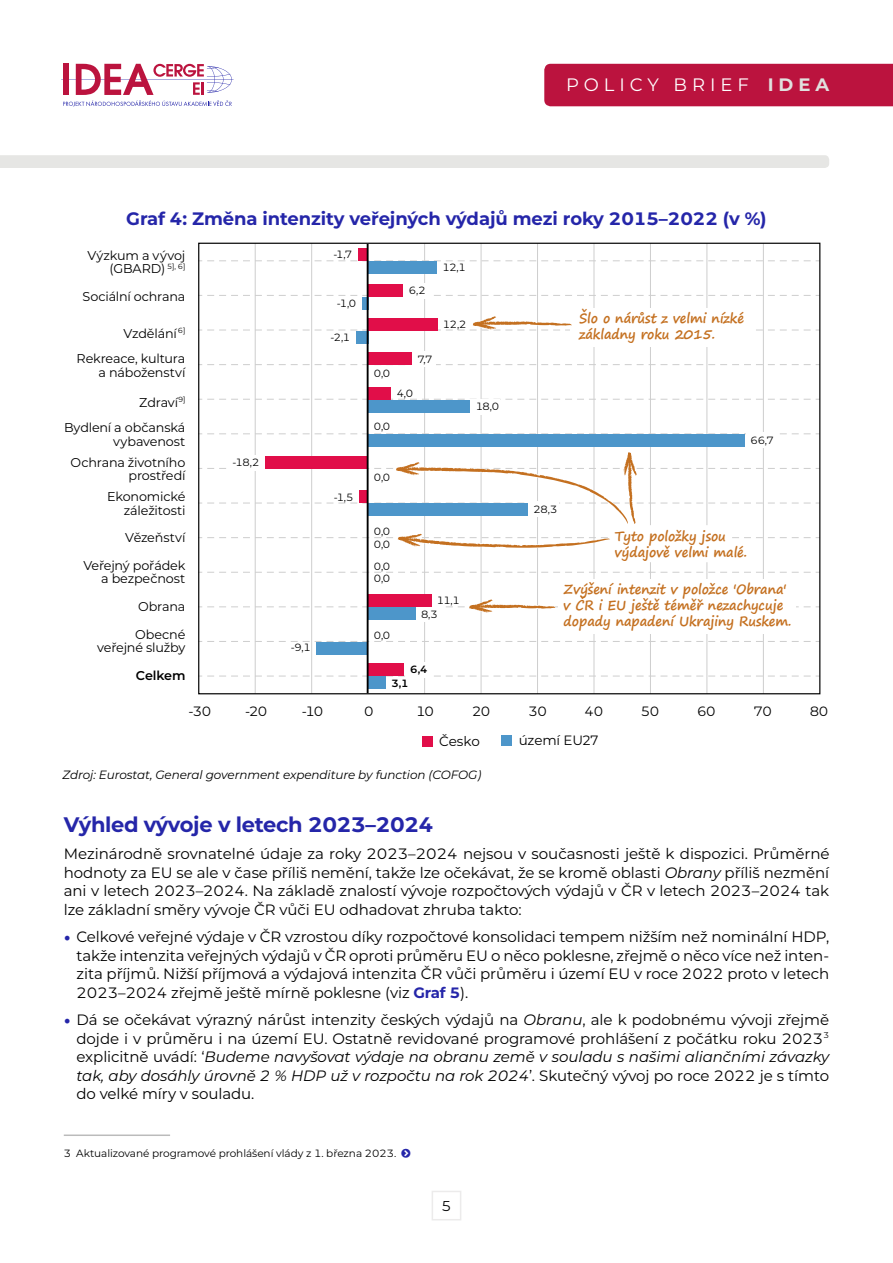
<style>
.page{position:relative;width:893px;height:1263px;background:#fff}
.page>*{position:absolute;margin:0;border:0;box-sizing:border-box;transform-origin:0 0}
.Body_Head{font:700 21px "Montserrat";letter-spacing:-.02em;color:#2526a9}
.Graph_Head{font:700 18px "Montserrat";letter-spacing:-.005em;color:#2526a9}
.t1{font:18px "Montserrat";letter-spacing:.275em;color:#fff}
.Body_Text{font:15px/18.6px "Montserrat";letter-spacing:-.005em;color:#000;text-align:justify}
.t2{font:14.25px "Montserrat";color:#000}
.t3{font:700 13.5px/15.8px "Segoe Print";letter-spacing:-.005em;color:#c47020;scale:.95 1}
.t4{font:13.5px "Montserrat";letter-spacing:-.01em;color:#000}
.t5{font:12.75px/13.5px "Montserrat";letter-spacing:-.015em;color:#000;text-align:right}
.t6{font:600 12.75px "Montserrat";letter-spacing:-.01em;color:#000}
.t7{font:italic 12px "Montserrat";letter-spacing:-.01em;color:#000}
.Footnote{font:10.5px "Montserrat";letter-spacing:-.005em;color:#000}
.t8{font:600 10.5px "Montserrat";color:#000}
.s1{font-weight:700;color:#e0e0de}
.s2{font-style:italic}
.s3{font-family:"Minion Pro";font-size:18px;color:#2526a9}
.s4{font-weight:700;color:#2526a9}
</style>
<div class="page">
<div style="left:544px;top:64px;width:349px;height:42px;background:#bb133e"></div>
<div style="left:432px;top:1191px;width:29px;height:29px;border:2px solid #ecebeb"></div>
<svg style="left:61px;top:64px;width:173px;height:42px"></svg>
<div style="left:0;top:155px;width:829px;height:13px;background:#e6e6e4"></div>
<svg style="left:208px;top:260px;width:610px;height:1px"></svg>
<svg style="left:208px;top:295px;width:610px;height:1px"></svg>
<svg style="left:208px;top:364px;width:610px;height:1px"></svg>
<svg style="left:208px;top:399px;width:610px;height:1px"></svg>
<svg style="left:208px;top:433px;width:610px;height:1px"></svg>
<svg style="left:208px;top:572px;width:610px;height:1px"></svg>
<svg style="left:208px;top:641px;width:610px;height:1px"></svg>
<svg style="left:208px;top:676px;width:610px;height:1px"></svg>
<div style="left:422px;top:736px;width:11px;height:10px;background:#e10e49"></div>
<div style="left:502px;top:735px;width:10px;height:11px;background:#4d96ca"></div>
<hr style="left:650px;top:244px;width:1px;height:449px;background:#cecece">
<hr style="left:594px;top:244px;width:1px;height:449px;background:#cecece">
<hr style="left:537px;top:244px;width:1px;height:449px;background:#cecece">
<hr style="left:763px;top:244px;width:1px;height:449px;background:#cecece">
<hr style="left:707px;top:244px;width:1px;height:449px;background:#cecece">
<hr style="left:481px;top:244px;width:1px;height:449px;background:#cecece">
<hr style="left:424px;top:244px;width:1px;height:449px;background:#cecece">
<hr style="left:311px;top:244px;width:1px;height:449px;background:#cecece">
<hr style="left:255px;top:244px;width:1px;height:449px;background:#cecece">
<div style="left:416px;top:606px;width:25px;height:16px;background:#fff"></div>
<div style="left:408px;top:662px;width:23px;height:15px;background:#fff"></div>
<div style="left:747px;top:432px;width:28px;height:15px;background:#fff"></div>
<div style="left:468px;top:399px;width:32px;height:15px;background:#fff"></div>
<div style="left:410px;top:351px;width:26px;height:16px;background:#fff"></div>
<div style="left:399px;top:283px;width:32px;height:16px;background:#fff"></div>
<div style="left:368px;top:261px;width:68px;height:13px;background:#4d96ca"></div>
<svg style="left:362px;top:297px;width:5px;height:12px"></svg>
<div style="left:356px;top:331px;width:12px;height:13px;background:#4d96ca"></div>
<div style="left:368px;top:400px;width:102px;height:12px;background:#4d96ca"></div>
<div style="left:368px;top:434px;width:376px;height:13px;background:#4d96ca"></div>
<div style="left:368px;top:607px;width:47px;height:13px;background:#4d96ca"></div>
<div style="left:316px;top:642px;width:52px;height:12px;background:#4d96ca"></div>
<div style="left:368px;top:676px;width:18px;height:13px;background:#4d96ca"></div>
<div style="left:358px;top:248px;width:10px;height:13px;background:#e10e49"></div>
<div style="left:368px;top:284px;width:35px;height:13px;background:#e10e49"></div>
<div style="left:368px;top:353px;width:44px;height:12px;background:#e10e49"></div>
<div style="left:368px;top:387px;width:22px;height:13px;background:#e10e49"></div>
<div style="left:368px;top:594px;width:63px;height:13px;background:#e10e49"></div>
<div style="left:368px;top:663px;width:36px;height:13px;background:#e10e49"></div>
<hr style="left:367px;top:244px;width:2px;height:449px;background:#000">
<div style="left:558px;top:579px;width:238px;height:55px;background:#fff"></div>
<div style="left:570px;top:308px;width:183px;height:39px;background:#fff"></div>
<svg style="left:208px;top:599px;width:611px;height:14px"></svg>
<svg style="left:208px;top:315px;width:611px;height:16px"></svg>
<svg style="left:208px;top:452px;width:611px;height:110px"></svg>
<hr style="left:64px;top:1134px;width:106px;height:2px;background:#bbb">
<p class="t1" style="left:566px;top:73px;width:265px">POLICY BRIEF <span class="s1">IDEA</span></p>
<h1 class="Body_Head" style="left:83px;top:198px;width:728px">Graf 4: Změna intenzity veřejných výdajů mezi roky 2015–2022 (v %)</h1>
<p class="Graph_Head" style="left:126px;top:206px;width:642px">Graf 4: Změna intenzity veřejných výdajů mezi roky 2015–2022 (v %)</p>
<p class="t5" style="left:87px;top:248px;width:100px">Výzkum a vývoj (GBARD) <sup>5],</sup> <sup>6]</sup></p>
<p class="Footnote" style="left:333px;top:247px;width:20px">-1,7</p>
<p class="Footnote" style="left:442px;top:260px;width:25px">12,1</p>
<p class="t5" style="left:83px;top:289px;width:104px">Sociální ochrana</p>
<p class="t5" style="left:124px;top:326px;width:63px">Vzdělání <sup>6]</sup></p>
<p class="Footnote" style="left:337px;top:296px;width:21px">-1,0</p>
<p class="Footnote" style="left:330px;top:330px;width:21px">-2,1</p>
<p class="Footnote" style="left:409px;top:283px;width:18px">6,2</p>
<p class="Footnote" style="left:443px;top:317px;width:25px">12,2</p>
<p class="t3" style="left:579px;top:310px;width:175px">Šlo o nárůst z velmi nízké základny roku 2015.</p>
<p class="t5" style="left:77px;top:351px;width:110px">Rekreace, kultura a náboženství</p>
<p class="Footnote" style="left:374px;top:366px;width:18px">0,0</p>
<p class="Footnote" style="left:417px;top:352px;width:16px">7,7</p>
<p class="t5" style="left:139px;top:395px;width:48px">Zdraví<sup>9]</sup></p>
<p class="Footnote" style="left:397px;top:386px;width:18px">4,0</p>
<p class="Footnote" style="left:476px;top:399px;width:25px">18,0</p>
<p class="t5" style="left:64px;top:420px;width:123px">Bydlení a občanská vybavenost</p>
<p class="Footnote" style="left:374px;top:419px;width:18px">0,0</p>
<p class="Footnote" style="left:750px;top:433px;width:25px">66,7</p>
<p class="t5" style="left:71px;top:455px;width:116px">Ochrana životního prostředí</p>
<p class="Footnote" style="left:233px;top:455px;width:28px">-18,2</p>
<p class="Footnote" style="left:374px;top:470px;width:18px">0,0</p>
<p class="t5" style="left:107px;top:489px;width:80px">Ekonomické záležitosti</p>
<p class="Footnote" style="left:334px;top:490px;width:21px">-1,5</p>
<p class="Footnote" style="left:534px;top:502px;width:25px">28,3</p>
<p class="t5" style="left:125px;top:530px;width:62px">Vězeňství</p>
<p class="t5" style="left:83px;top:558px;width:104px">Veřejný pořádek a bezpečnost</p>
<p class="t5" style="left:138px;top:599px;width:49px">Obrana</p>
<p class="t5" style="left:97px;top:627px;width:90px">Obecné veřejné služby</p>
<p class="Footnote" style="left:291px;top:640px;width:21px">-9,1</p>
<p class="Footnote" style="left:374px;top:524px;width:18px">0,0</p>
<p class="Footnote" style="left:374px;top:537px;width:18px">0,0</p>
<p class="Footnote" style="left:374px;top:559px;width:18px">0,0</p>
<p class="Footnote" style="left:374px;top:571px;width:18px">0,0</p>
<p class="Footnote" style="left:374px;top:628px;width:18px">0,0</p>
<p class="Footnote" style="left:437px;top:593px;width:25px">11,1</p>
<p class="Footnote" style="left:421px;top:607px;width:18px">8,3</p>
<p class="t3" style="left:615px;top:528px;width:140px">Tyto položky jsou výdajově velmi malé.</p>
<p class="t3" style="left:564px;top:581px;width:241px">Zvýšení intenzit v položce 'Obrana' v ČR i EU ještě téměř nezachycuje dopady napadení Ukrajiny Ruskem.</p>
<p class="t6" style="left:136px;top:666px;width:51px">Celkem</p>
<p class="t8" style="left:410px;top:662px;width:19px">6,4</p>
<p class="t8" style="left:392px;top:676px;width:19px">3,1</p>
<p class="t4" style="left:188px;top:702px;width:24px">-30</p>
<p class="t4" style="left:245px;top:702px;width:24px">-20</p>
<p class="t4" style="left:302px;top:702px;width:23px">-10</p>
<p class="t4" style="left:364px;top:702px;width:11px">0</p>
<p class="t4" style="left:416px;top:702px;width:19px">10</p>
<p class="t4" style="left:472px;top:702px;width:20px">20</p>
<p class="t4" style="left:528px;top:702px;width:20px">30</p>
<p class="t4" style="left:585px;top:702px;width:20px">40</p>
<p class="t4" style="left:641px;top:702px;width:20px">50</p>
<p class="t4" style="left:697px;top:702px;width:20px">60</p>
<p class="t4" style="left:754px;top:702px;width:20px">70</p>
<p class="t4" style="left:810px;top:702px;width:20px">80</p>
<p class="t4" style="left:439px;top:732px;width:42px">Česko</p>
<p class="t4" style="left:519px;top:731px;width:81px">území EU27</p>
<p class="t7" style="left:62px;top:766px;width:420px">Zdroj: Eurostat, General government expenditure by function (COFOG)</p>
<p class="Body_Head" style="left:64px;top:809px;width:371px">Výhled vývoje v letech 2023–2024</p>
<p class="Body_Text" style="left:64px;top:844px;width:767px">Mezinárodně srovnatelné údaje za roky 2023–2024 nejsou v současnosti ještě k dispozici. Průměrné hodnoty za EU se ale v čase příliš nemění, takže lze očekávat, že se kromě oblasti <span class="s2">Obrany</span> příliš nezmění ani v letech 2023–2024. Na základě znalostí vývoje rozpočtových výdajů v ČR v letech 2023–2024 tak lze základní směry vývoje ČR vůči EU odhadovat zhruba takto:</p>
<p class="Body_Text" style="left:77px;top:927px;width:754px;text-indent:-13px"><span class="s3">•</span> Celkové veřejné výdaje v ČR vzrostou díky rozpočtové konsolidaci tempem nižším než nominální HDP, takže intenzita veřejných výdajů v ČR oproti průměru EU o něco poklesne, zřejmě o něco více než inten&shy;zita příjmů. Nižší příjmová a výdajová intenzita ČR vůči průměru i území EU v roce 2022 proto v letech 2023–2024 zřejmě ještě mírně poklesne (viz <span class="s4">Graf 5</span>).</p>
<p class="Body_Text" style="left:77px;top:1010px;width:754px;text-indent:-13px"><span class="s3">•</span> Dá se očekávat výrazný nárůst intenzity českých výdajů na <span class="s2">Obranu</span>, ale k podobnému vývoji zřejmě dojde i v průměru i na území EU. Ostatně revidované programové prohlášení z počátku roku 2023<sup>3 </sup>explicitně uvádí: ‘<span class="s2">Budeme navyšovat výdaje na obranu země v souladu s našimi aliančními závazky tak, aby dosáhly úrovně 2 % HDP už v rozpočtu na rok 2024</span>’. Skutečný vývoj po roce 2022 je s tímto do velké míry v souladu.</p>
<p class="Footnote" style="left:64px;top:1146px;width:334px">3 Aktualizované programové prohlášení vlády z 1. března 2023.</p>
<p class="t2" style="left:441px;top:1196px;width:11px">5</p>
</div>
